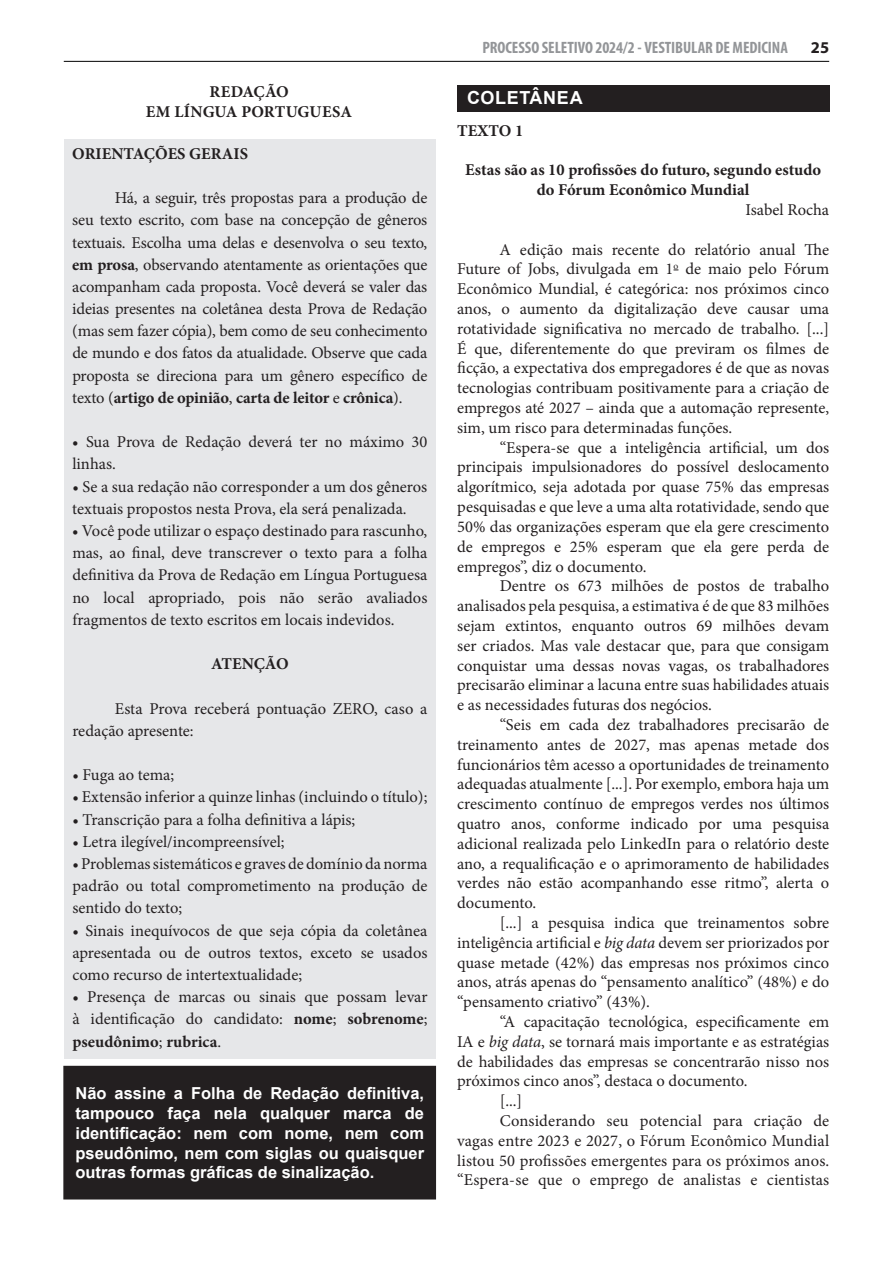
<style>
.page{position:relative;width:893px;height:1263px;background:#fff}
.page>*{position:absolute;margin:0;border:0;box-sizing:border-box;transform-origin:0 0}
.t1{font:700 18px "Arial";letter-spacing:.03em;color:#fff}
.t2{font:16.5px/19.8px "Minion Pro";color:#231f20;text-align:justify}
.t3{font:700 16.5px/19.8px "Arial";color:#fff;text-align:justify}
.t4{font:700 16.5px/19.8px "Minion Pro";color:#231f20;text-align:center}
.t5{font:700 condensed 16.5px "Myriad Pro";letter-spacing:-.005em;color:#939598}
.t6{font:700 16.5px "Myriad Pro";color:#231f20}
.s1{font-weight:700}
.s2{font-style:italic}
</style>
<div class="page">
<hr style="left:64px;top:61px;width:765px;height:1px;background:#000">
<div style="left:65px;top:139px;width:371px;height:920px;background:#e6e7e9"></div>
<div style="left:457px;top:85px;width:372px;height:26px;background:#231f20"></div>
<div style="left:64px;top:1066px;width:372px;height:133px;background:#231f20"></div>
<p class="t5" style="left:482px;top:37px;width:307px">PROCESSO SELETIVO 2024/2 - VESTIBULAR DE MEDICINA</p>
<p class="t6" style="left:811px;top:36px;width:20px">25</p>
<p class="t4" style="left:146px;top:81px;width:208px;text-align:left;text-indent:63px">Redação<br>EM LÍNGUA PORTUGUESA</p>
<p class="t1" style="left:467px;top:85px;width:117px">Coletânea</p>
<p class="t4" style="left:72px;top:143px;width:177px">ORIENTAÇÕES GERAIS</p>
<p class="t2" style="left:72px;top:187px;width:357px;line-height:22.2px;text-indent:43px">Há, a seguir, três propostas para a produção de seu texto escrito, com base na concepção de gêneros textuais. Escolha uma delas e desenvolva o seu texto, <span class="s1">em prosa</span>, observando atentamente as orientações que acompanham cada proposta. Você deverá se valer das ideias presentes na coletânea desta Prova de Redação (mas sem fazer cópia), bem como de seu conhecimento de mundo e dos fatos da atualidade. Observe que cada proposta se direciona para um gênero específico de texto (<span class="s1">artigo de opinião</span>, <span class="s1">carta de leitor</span> e <span class="s1">crônica</span>).</p>
<p class="t2" style="left:72px;top:431px;width:357px;line-height:22.2px">• Sua Prova de Redação deverá ter no máximo 30 linhas.</p>
<p class="t2" style="left:72px;top:475px;width:357px;line-height:22.2px">• Se a sua redação não corresponder a um dos gêneros textuais propostos nesta Prova, ela será penalizada.</p>
<p class="t2" style="left:72px;top:520px;width:357px;line-height:22.2px">• Você pode utilizar o espaço destinado para rascunho, mas, ao final, deve transcrever o texto para a folha definitiva da Prova de Redação em Língua Portuguesa no local apropriado, pois não serão avaliados fragmentos de texto escritos em locais indevidos.</p>
<p class="t4" style="left:211px;top:654px;width:79px">ATENÇÃO</p>
<p class="t2" style="left:72px;top:697px;width:357px;line-height:22.2px;text-indent:43px">Esta Prova receberá pontuação ZERO, caso a redação apresente:</p>
<p class="t2" style="left:72px;top:765px;width:103px">• Fuga ao tema;</p>
<p class="t2" style="left:72px;top:787px;width:357px">• Extensão inferior a quinze linhas (incluindo o título);</p>
<p class="t2" style="left:72px;top:809px;width:284px">• Transcrição para a folha definitiva a lápis;</p>
<p class="t2" style="left:72px;top:832px;width:214px">• Letra ilegível/incompreensível;</p>
<p class="t2" style="left:72px;top:853px;width:357px;line-height:22.2px">•Problemassistemáticos e graves de domínio da norma padrão ou total comprometimento na produção de sentido do texto;</p>
<p class="t2" style="left:72px;top:919px;width:357px;line-height:22.2px">• Sinais inequívocos de que seja cópia da coletânea apresentada ou de outros textos, exceto se usados como recurso de intertextualidade;</p>
<p class="t2" style="left:72px;top:986px;width:357px;line-height:22.2px">• Presença de marcas ou sinais que possam levar à identificação do candidato: <span class="s1">nome</span>; <span class="s1">sobrenome</span>; <span class="s1">pseudônimo</span>; <span class="s1">rubrica</span>.</p>
<p class="t3" style="left:75px;top:1084px;width:350px">Não assine a Folha de Redação definitiva, tampouco faça nela qualquer marca de identificação: nem com nome, nem com pseudônimo, nem com siglas ou quaisquer outras formas gráficas de sinalização.</p>
<p class="t4" style="left:457px;top:120px;width:68px">TEXTO 1</p>
<p class="t4" style="left:465px;top:160px;width:357px">Estas são as 10 profissões do futuro, segundo estudo do Fórum Econômico Mundial</p>
<p class="t2" style="left:745px;top:200px;width:85px">Isabel Rocha</p>
<p class="t2" style="left:457px;top:240px;width:374px;text-indent:43px">A edição mais recente do relatório anual The Future of Jobs, divulgada em 1<sup>o</sup> de maio pelo Fórum Econômico Mundial, é categórica: nos próximos cinco anos, o aumento da digitalização deve causar uma rotatividade significativa no mercado de trabalho. [...] É que, diferentemente do que previram os filmes de ficção, a expectativa dos empregadores é de que as novas tecnologias contribuam positivamente para a criação de empregos até 2027 – ainda que a automação represente, sim, um risco para determinadas funções.</p>
<p class="t2" style="left:457px;top:438px;width:374px;text-indent:42px">“Espera-se que a inteligência artificial, um dos principais impulsionadores do possível deslocamento algorítmico, seja adotada por quase 75% das empresas pesquisadas e que leve a uma alta rotatividade, sendo que 50% das organizações esperam que ela gere crescimento de empregos e 25% esperam que ela gere perda de empregos”, diz o documento.</p>
<p class="t2" style="left:457px;top:576px;width:374px;text-indent:43px">Dentre os 673 milhões de postos de trabalho analisados pela pesquisa, a estimativa é de que 83 milhões sejam extintos, enquanto outros 69 milhões devam ser criados. Mas vale destacar que, para que consigam conquistar uma dessas novas vagas, os trabalhadores precisarão eliminar a lacuna entre suas habilidades atuais e as necessidades futuras dos negócios.</p>
<p class="t2" style="left:457px;top:715px;width:374px;text-indent:43px">“Seis em cada dez trabalhadores precisarão de treinamento antes de 2027, mas apenas metade dos funcionários têm acesso a oportunidades de treinamento adequadas atualmente [...]. Por exemplo, embora haja um crescimento contínuo de empregos verdes nos últimos quatro anos, conforme indicado por uma pesquisa adicional realizada pelo LinkedIn para o relatório deste ano, a requalificação e o aprimoramento de habilidades verdes não estão acompanhando esse ritmo”, alerta o documento.</p>
<p class="t2" style="left:457px;top:913px;width:374px;text-indent:43px">[...] a pesquisa indica que treinamentos sobre inteligência artificial e <span class="s2">big data</span> devem ser priorizados por quase metade (42%) das empresas nos próximos cinco anos, atrás apenas do “pensamento analítico” (48%) e do “pensamento criativo” (43%).</p>
<p class="t2" style="left:500px;top:1012px;width:331px">“A capacitação tecnológica, especificamente em</p>
<p class="t2" style="left:457px;top:1032px;width:373px">IA e <span class="s2">big data</span>, se tornará mais importante e as estratégias</p>
<p class="t2" style="left:457px;top:1051px;width:374px">de habilidades das empresas se concentrarão nisso nos</p>
<p class="t2" style="left:457px;top:1071px;width:292px">próximos cinco anos”, destaca o documento.</p>
<p class="t2" style="left:500px;top:1091px;width:24px">[...]</p>
<p class="t2" style="left:500px;top:1111px;width:331px">Considerando seu potencial para criação de</p>
<p class="t2" style="left:457px;top:1131px;width:374px">vagas entre 2023 e 2027, o Fórum Econômico Mundial</p>
<p class="t2" style="left:457px;top:1150px;width:374px">listou 50 profissões emergentes para os próximos anos.</p>
<p class="t2" style="left:457px;top:1170px;width:374px">“Espera-se que o emprego de analistas e cientistas</p>
</div>
